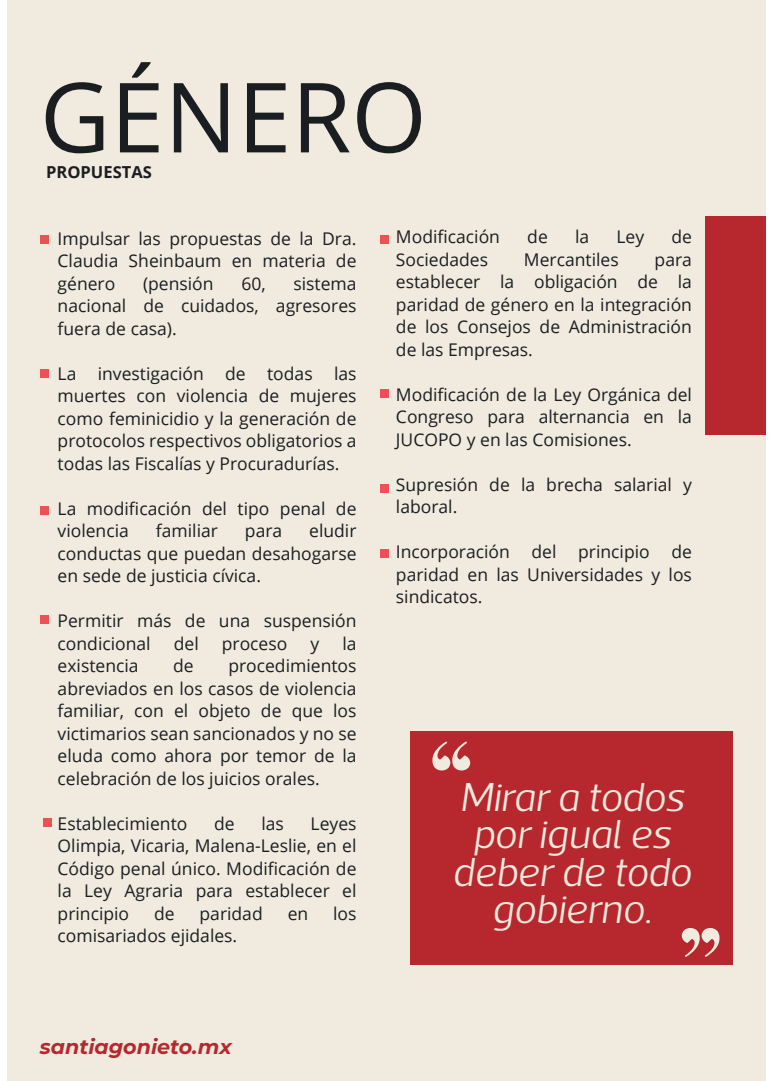
<style>
.page{position:relative;width:773px;height:1081px;background:#fff}
.page>*{position:absolute;margin:0;border:0;box-sizing:border-box;transform-origin:0 0}
.t1{font:96.88px "Open Sans";color:#1a1e21}
.t2{font:italic 300 41.25px/37.5px "Acto";letter-spacing:-.01em;color:#efe9de;text-align:center}
.t3{font:italic 700 20.62px "Montserrat";color:#b6282d}
.t4{font:17.5px/22.5px "Open Sans";color:#1a1e21;text-align:justify}
.t5{font:700 16.5px "Open Sans";color:#1a1e21}
</style>
<div class="page">
<div style="left:7px;top:0;width:759px;height:1081px;background:#f0eadf"></div>
<div style="left:705px;top:216px;width:61px;height:219px;background:#b6282d"></div>
<div style="left:41px;top:235px;width:8px;height:9px;background:#ef4f55"></div>
<div style="left:41px;top:369px;width:8px;height:9px;background:#ef4f55"></div>
<div style="left:41px;top:506px;width:8px;height:9px;background:#ef4f55"></div>
<div style="left:41px;top:615px;width:8px;height:9px;background:#ef4f55"></div>
<div style="left:380px;top:389px;width:8px;height:9px;background:#ef4f55"></div>
<div style="left:380px;top:549px;width:8px;height:8px;background:#ef4f55"></div>
<div style="left:380px;top:484px;width:8px;height:9px;background:#ef4f55"></div>
<div style="left:43px;top:818px;width:8px;height:9px;background:#ef4f55"></div>
<div style="left:380px;top:235px;width:8px;height:9px;background:#ef4f55"></div>
<div style="left:410px;top:732px;width:323px;height:233px;background:#b6282d"></div>
<svg style="left:432px;top:741px;width:38px;height:29px"></svg>
<svg style="left:681px;top:928px;width:38px;height:29px"></svg>
<h1 class="t1" style="left:40px;top:51px;width:388px">GÉNERO</h1>
<p class="t5" style="left:46px;top:161px;width:107px">PROPUESTAS</p>
<p class="t4" style="left:58px;top:227px;width:300px">Impulsar las propuestas de la Dra.<br>Claudia Sheinbaum en materia de género</p>
<p class="t4" style="left:143px;top:272px;width:72px">(pensión</p>
<p class="t4" style="left:241px;top:272px;width:26px">60,</p>
<p class="t4" style="left:58px;top:272px;width:300px;text-indent:236px">sistema nacional de cuidados, agresores fuera de casa).</p>
<p class="t4" style="left:58px;top:362px;width:300px">La investigación de todas las muertes con violencia de mujeres como feminicidio y la generación de protocolos respectivos obligatorios a todas las Fiscalías y Procuradurías.</p>
<p class="t4" style="left:58px;top:497px;width:300px">La modificación del tipo penal de violencia</p>
<p class="t4" style="left:156px;top:519px;width:64px">familiar</p>
<p class="t4" style="left:245px;top:519px;width:39px">para</p>
<p class="t4" style="left:58px;top:519px;width:300px;text-indent:251px">eludir conductas que puedan desahogarse en sede de justicia cívica.</p>
<p class="t4" style="left:58px;top:609px;width:300px">Permitir más de una suspensión condicional</p>
<p class="t4" style="left:174px;top:632px;width:26px">del</p>
<p class="t4" style="left:222px;top:632px;width:67px">proceso</p>
<p class="t4" style="left:310px;top:632px;width:10px">y</p>
<p class="t4" style="left:342px;top:632px;width:16px">la</p>
<p class="t4" style="left:58px;top:654px;width:300px;text-indent:171px">procedimientos abreviados en los casos de violencia familiar, con el objeto de que los victimarios sean sancionados y no se eluda como ahora por temor de la celebración de los juicios orales.</p>
<p class="t4" style="left:58px;top:812px;width:131px">Establecimiento</p>
<p class="t4" style="left:214px;top:812px;width:22px">de</p>
<p class="t4" style="left:261px;top:812px;width:24px">las</p>
<p class="t4" style="left:58px;top:654px;width:82px">existencia</p>
<p class="t4" style="left:173px;top:654px;width:22px">de</p>
<p class="t4" style="left:58px;top:812px;width:300px;text-indent:253px">Leyes Olimpia, Vicaria, Malena-Leslie, en el Código penal único. Modificación de la Ley Agraria para establecer el principio</p>
<p class="t4" style="left:154px;top:902px;width:22px">de</p>
<p class="t4" style="left:199px;top:902px;width:65px">paridad</p>
<p class="t4" style="left:288px;top:902px;width:22px">en</p>
<p class="t4" style="left:333px;top:902px;width:25px">los</p>
<p class="t4" style="left:58px;top:924px;width:181px">comisariados ejidales.</p>
<p class="t3" style="left:40px;top:1032px;width:193px">santiagonieto.mx</p>
<p class="t4" style="left:396px;top:225px;width:106px">Modificación</p>
<p class="t4" style="left:527px;top:225px;width:22px">de</p>
<p class="t4" style="left:575px;top:225px;width:16px">la</p>
<p class="t4" style="left:616px;top:225px;width:29px">Ley</p>
<p class="t4" style="left:671px;top:225px;width:22px">de</p>
<p class="t4" style="left:396px;top:247px;width:94px">Sociedades</p>
<p class="t4" style="left:524px;top:247px;width:96px">Mercantiles</p>
<p class="t4" style="left:396px;top:247px;width:297px;text-indent:258px">para establecer la obligación de la paridad de género en la integración de los Consejos de Administración de las Empresas.</p>
<p class="t4" style="left:396px;top:382px;width:297px">Modificación de la Ley Orgánica del Congreso para alternancia en la JUCOPO y en las Comisiones.</p>
<p class="t4" style="left:396px;top:472px;width:297px">Supresión de la brecha salarial y laboral.</p>
<p class="t4" style="left:396px;top:540px;width:297px">Incorporación del principio de paridad en las Universidades y los sindicatos.</p>
<h2 class="t2" style="left:452px;top:777px;width:241px">Mirar a todos por igual es deber de todo gobierno.</h2>
</div>
